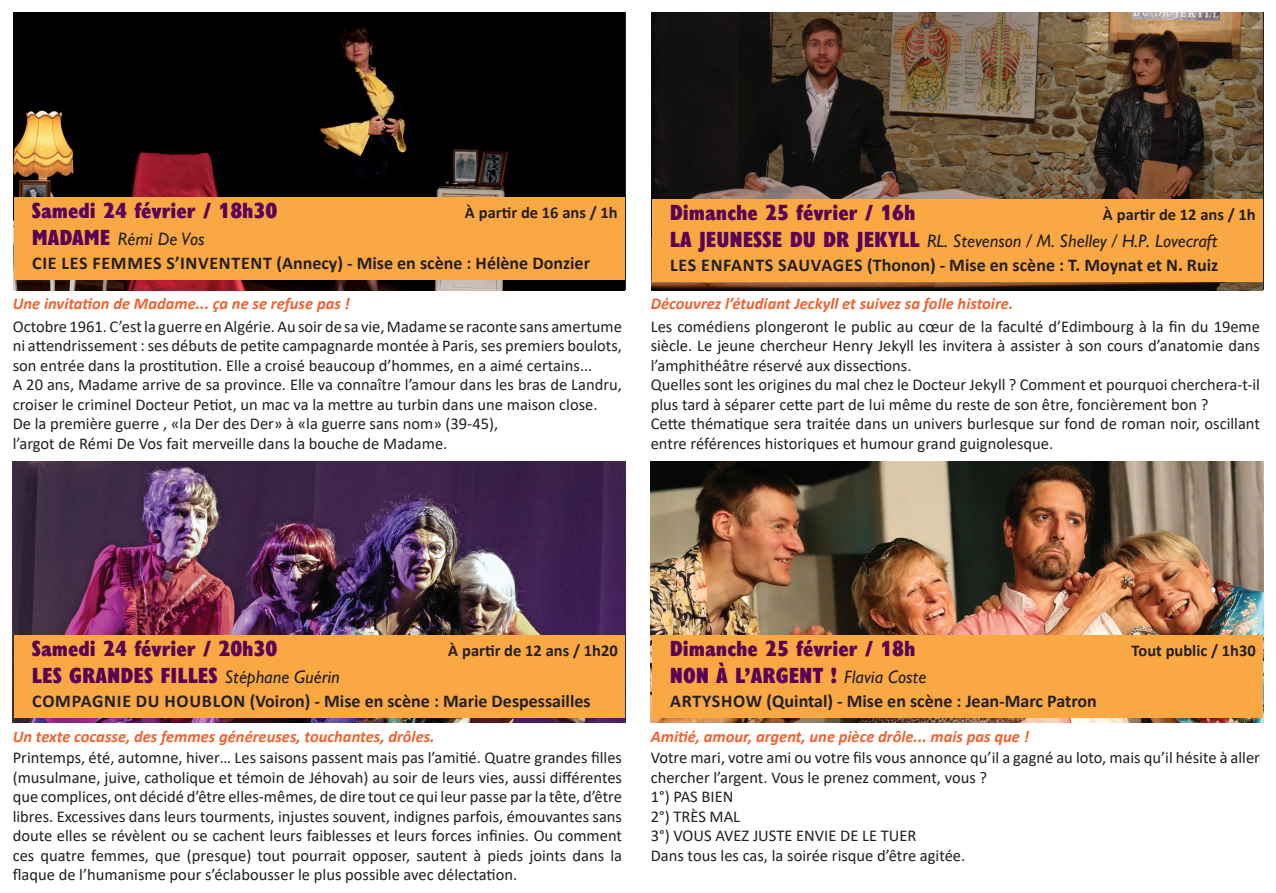
<style>
.page{position:relative;width:1276px;height:893px;background:#fff}
.page>*{position:absolute;margin:0;border:0;box-sizing:border-box;transform-origin:0 0}
.t1{font:800 condensed 22.5px "Gill Sans Nova";color:#590155}
.t2{font:700 18px "Calibri";color:#231f20}
.t3{font:italic 18px "Gill Sans Nova";color:#231f20}
.t4{font:16.5px/19.5px "Calibri";color:#231f20}
.t5{font:italic 700 16.5px "Calibri";color:#f2622e}
.t6{font:700 16.5px "Calibri";color:#231f20}
.s1{font-weight:800;font-style:normal;font-stretch:condensed;font-size:22.5px;color:#590155}
.s2{font-weight:400;font-style:italic;font-stretch:normal;font-size:18px;color:#231f20}
</style>
<div class="page">
<img style="left:14px;top:13px;width:610px;height:277px">
<div style="left:14px;top:197px;width:610px;height:83px;background:#faa843"></div>
<img style="left:651px;top:13px;width:611px;height:277px">
<div style="left:651px;top:199px;width:611px;height:83px;background:#faa843"></div>
<img style="left:13px;top:461px;width:612px;height:261px">
<div style="left:14px;top:635px;width:610px;height:83px;background:#faa843"></div>
<img style="left:651px;top:461px;width:612px;height:261px">
<div style="left:651px;top:635px;width:611px;height:83px;background:#faa843"></div>
<h1 class="t1" style="left:32px;top:197px;width:247px">Samedi 24 février / 18h30</h1>
<p class="t6" style="left:465px;top:200px;width:154px">À partir de 16 ans / 1h</p>
<p class="t3" style="left:32px;top:228px;width:174px"><span class="s1">MADAME</span> Rémi De Vos</p>
<p class="t2" style="left:32px;top:250px;width:559px">CIE LES FEMMES S’INVENTENT (Annecy) - Mise en scène : Hélène Donzier</p>
<p class="t5" style="left:13px;top:292px;width:339px">Une invitation de Madame... ça ne se refuse pas !</p>
<p class="t4" style="left:13px;top:316px;width:611px">Octobre 1961. C’est la guerre en Algérie. Au soir de sa vie, Madame se raconte sans amertume ni attendrissement : ses débuts de petite campagnarde montée à Paris, ses premiers boulots, son entrée dans la prostitution. Elle a croisé beaucoup d’hommes, en a aimé certains...<br>A 20 ans, Madame arrive de sa province. Elle va connaître l’amour dans les bras de Landru, croiser le criminel Docteur Petiot, un mac va la mettre au turbin dans une maison close.<br>De la première guerre , «la Der des Der» à «la guerre sans nom» (39-45),<br>l’argot de Rémi De Vos fait merveille dans la bouche de Madame.</p>
<h1 class="t1" style="left:670px;top:199px;width:247px">Dimanche 25 février / 16h</h1>
<p class="t6" style="left:1103px;top:203px;width:154px">À partir de 12 ans / 1h</p>
<p class="t3" style="left:670px;top:231px;width:549px"><span class="s1">LA JEUNESSE DU DR JEKYLL</span> RL. Stevenson / M. Shelley / H.P. Lovecraft</p>
<p class="t2" style="left:670px;top:253px;width:549px">LES ENFANTS SAUVAGES (Thonon) - Mise en scène : T. Moynat et N. Ruiz</p>
<p class="t5" style="left:651px;top:292px;width:364px">Découvrez l’étudiant Jeckyll et suivez sa folle histoire.</p>
<p class="t4" style="left:651px;top:316px;width:611px">Les comédiens plongeront le public au cœur de la faculté d’Edimbourg à la fin du 19eme siècle. Le jeune chercheur Henry Jekyll les invitera à assister à son cours d’anatomie dans l’amphithéâtre réservé aux dissections.<br>Quelles sont les origines du mal chez le Docteur Jekyll ? Comment et pourquoi cherchera-t-il plus tard à séparer cette part de lui même du reste de son être, foncièrement bon ?<br>Cette thématique sera traitée dans un univers burlesque sur fond de roman noir, oscillant entre références historiques et humour grand guignolesque.</p>
<h1 class="t1" style="left:32px;top:635px;width:247px">Samedi 24 février / 20h30</h1>
<p class="t6" style="left:448px;top:638px;width:171px">À partir de 12 ans / 1h20</p>
<h1 class="t1" style="left:32px;top:662px;width:309px">LES GRANDES FILLES <span class="s2">Stéphane Guérin</span></h1>
<p class="t2" style="left:32px;top:688px;width:560px">COMPAGNIE DU HOUBLON (Voiron) - Mise en scène : Marie Despessailles</p>
<p class="t5" style="left:13px;top:724px;width:423px">Un texte cocasse, des femmes généreuses, touchantes, drôles.</p>
<p class="t4" style="left:13px;top:748px;width:611px;text-align:justify">Printemps, été, automne, hiver… Les saisons passent mais pas l’amitié. Quatre grandes filles (musulmane, juive, catholique et témoin de Jéhovah) au soir de leurs vies, aussi différentes que complices, ont décidé d’être elles-mêmes, de dire tout ce qui leur passe par la tête, d’être libres. Excessives dans leurs tourments, injustes souvent, indignes parfois, émouvantes sans doute elles se révèlent ou se cachent leurs faiblesses et leurs forces infinies. Ou comment ces quatre femmes, que (presque) tout pourrait opposer, sautent à pieds joints dans la flaque de l’humanisme pour s’éclabousser le plus possible avec délectation.</p>
<h1 class="t1" style="left:670px;top:635px;width:247px">Dimanche 25 février / 18h</h1>
<p class="t6" style="left:1131px;top:638px;width:126px">Tout public / 1h30</p>
<h1 class="t1" style="left:670px;top:662px;width:258px">NON À L’ARGENT ! <span class="s2">Flavia Coste</span></h1>
<p class="t2" style="left:670px;top:688px;width:428px">ARTYSHOW (Quintal) - Mise en scène : Jean-Marc Patron</p>
<p class="t5" style="left:651px;top:724px;width:380px">Amitié, amour, argent, une pièce drôle... mais pas que !</p>
<p class="t4" style="left:651px;top:748px;width:611px">Votre mari, votre ami ou votre fils vous annonce qu’il a gagné au loto, mais qu’il hésite à aller chercher l’argent. Vous le prenez comment, vous ?<br>1°) PAS BIEN<br>2°) TRÈS MAL<br>3°) VOUS AVEZ JUSTE ENVIE DE LE TUER<br>Dans tous les cas, la soirée risque d’être agitée.</p>
</div>
